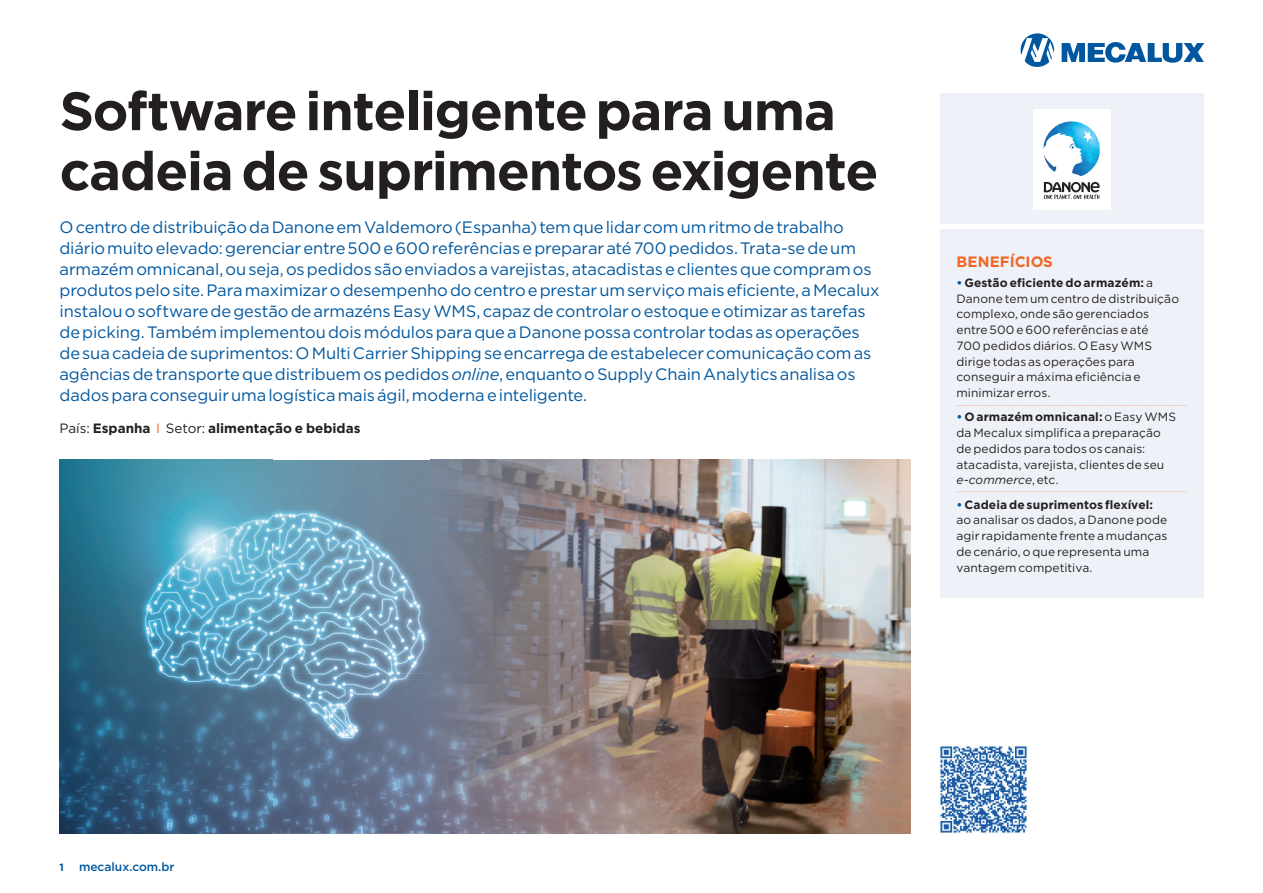
<style>
.page{position:relative;width:1263px;height:893px;background:#fff}
.page>*{position:absolute;margin:0;border:0;box-sizing:border-box;transform-origin:0 0}
.t1{font:700 54px/60px "Gotham";letter-spacing:-.025em;color:#231f20}
.t2{font:16.5px/21px "Gotham";letter-spacing:-.01em;color:#01579f}
.t3{font:700 15px "Gotham";color:#f36421}
.t4{font:700 13.5px "Gotham";color:#231f20}
.t5{font:12px/15.8px "Gotham";letter-spacing:.005em;color:#231f20}
.t6{font:500 12px "Gotham";color:#01579f}
.t7{font:700 10.5px "Gotham";color:#01579f}
.s1{font-style:italic}
.s2{font-weight:400}
.s3{font-weight:400;color:#f36421}
.s4{font-weight:700;color:#01579f}
.s5{font-weight:700}
</style>
<div class="page">
<svg style="left:1020px;top:33px;width:34px;height:34px"></svg>
<svg style="left:1062px;top:42px;width:142px;height:21px"></svg>
<div style="left:940px;top:94px;width:263px;height:130px;background:#eef2f8"></div>
<img style="left:940px;top:746px;width:87px;height:88px">
<div style="left:940px;top:229px;width:263px;height:369px;background:#eef2f8"></div>
<svg style="left:956px;top:405px;width:231px;height:1px"></svg>
<svg style="left:956px;top:492px;width:231px;height:1px"></svg>
<div style="left:1033px;top:109px;width:77px;height:101px;background:#fff"></div>
<img style="left:60px;top:460px;width:850px;height:374px">
<img style="left:431px;top:460px;width:479px;height:1px">
<img style="left:910px;top:460px;width:1px;height:374px">
<svg style="left:1042px;top:120px;width:59px;height:59px"></svg>
<svg style="left:1044px;top:182px;width:55px;height:17px"></svg>
<img style="left:1043px;top:121px;width:38px;height:30px">
<h1 class="t1" style="left:60px;top:81px;width:820px">Software inteligente para uma cadeia de suprimentos exigente</h1>
<p class="t2" style="left:60px;top:216px;width:821px">O centro de distribuição da Danone em Valdemoro (Espanha) tem que lidar com um ritmo de trabalho diário muito elevado: gerenciar entre 500 e 600 referências e preparar até 700 pedidos. Trata-se de um armazém omnicanal, ou seja, os pedidos são enviados a varejistas, atacadistas e clientes que compram os produtos pelo site. Para maximizar o desempenho do centro e prestar um serviço mais eficiente, a Mecalux instalou o software de gestão de armazéns Easy WMS, capaz de controlar o estoque e otimizar as tarefas de picking. Também implementou dois módulos para que a Danone possa controlar todas as operações de sua cadeia de suprimentos: O Multi Carrier Shipping se encarrega de estabelecer comunicação com as agências de transporte que distribuem os pedidos <span class="s1">online</span>, enquanto o Supply Chain Analytics analisa os dados para conseguir uma logística mais ágil, moderna e inteligente.</p>
<p class="t4" style="left:60px;top:419px;width:302px"><span class="s2">País:</span> Espanha <span class="s3">I</span> <span class="s2">Setor:</span> alimentação e bebidas</p>
<p class="t3" style="left:956px;top:252px;width:98px">BENEFÍCIOS</p>
<p class="t5" style="left:956px;top:274px;width:224px"><span class="s4">•</span> <span class="s5">Gestão eficiente do armazém:</span> a<br>Danone tem um centro de distribuição complexo, onde são gerenciados entre 500 e 600 referências e até<br>700 pedidos diários. O Easy WMS dirige todas as operações para conseguir a máxima eficiência e minimizar erros.</p>
<p class="t5" style="left:956px;top:409px;width:221px"><span class="s4">•</span> <span class="s5">O armazém omnicanal:</span> o Easy WMS da Mecalux simplifica a preparação de pedidos para todos os canais: atacadista, varejista, clientes de seu <span class="s1">e-commerce</span>, etc.</p>
<p class="t5" style="left:956px;top:496px;width:213px"><span class="s4">•</span> <span class="s5">Cadeia de suprimentos flexível: </span>ao analisar os dados, a Danone pode agir rapidamente frente a mudanças de cenário, o que representa uma vantagem competitiva.</p>
<p class="t7" style="left:60px;top:860px;width:6px">1</p>
<p class="t6" style="left:79px;top:859px;width:97px">mecalux.com.br</p>
</div>
